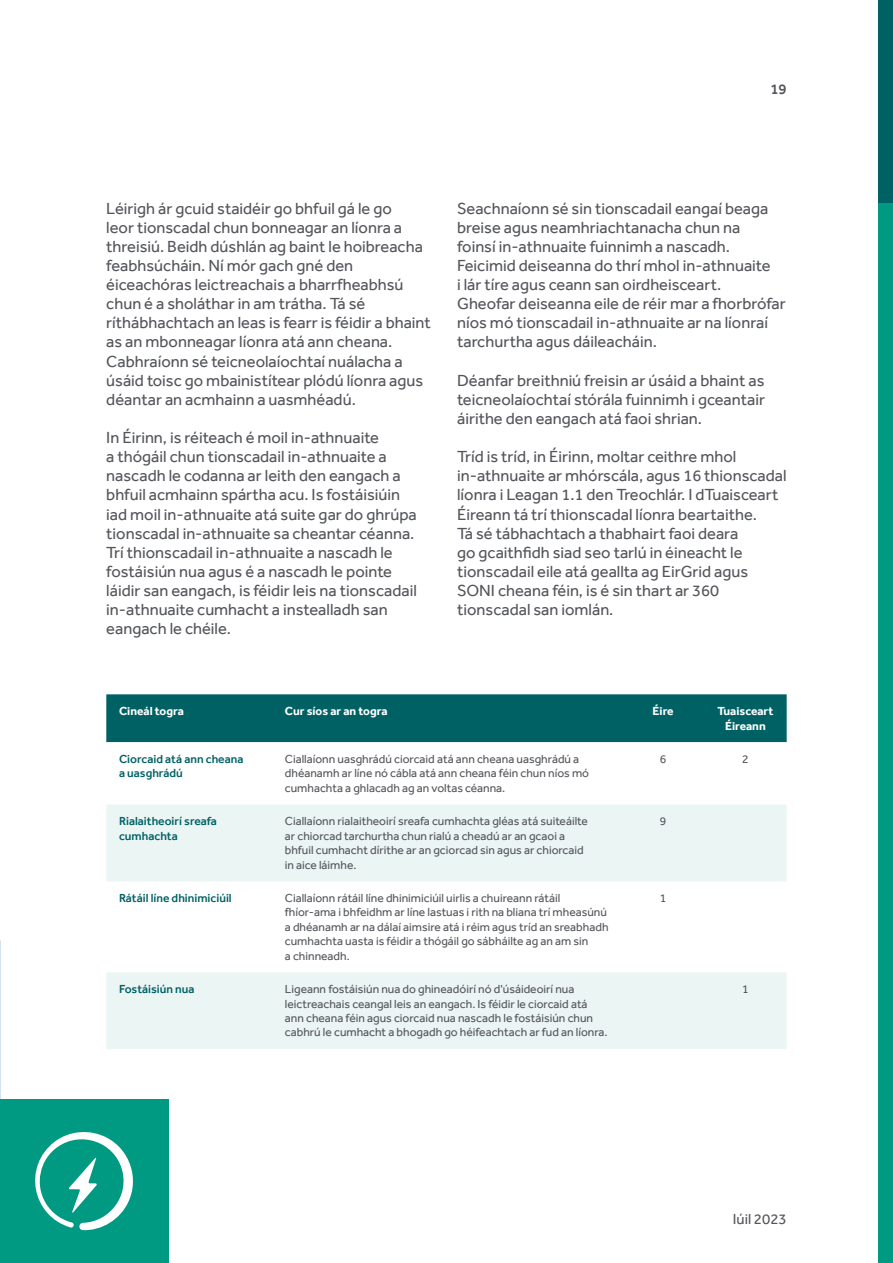
<style>
.page{position:relative;width:893px;height:1263px;background:#fff}
.page>*{position:absolute;margin:0;border:0;box-sizing:border-box;transform-origin:0 0}
.t1{font:16.5px/19px "Effra";color:#54565b}
.t2{font:15px "Effra";color:#54565b}
.t3{font:500 15px "Effra";color:#54565b}
.t4{font:12px/14.4px "Effra";color:#54565b}
.t5{font:500 12px/14.4px "Effra";color:#006165}
.t6{font:700 12px/14.4px "Effra";color:#fff;text-align:center}
</style>
<div class="page">
<div style="left:878px;top:203px;width:15px;height:1060px;background:#009982"></div>
<div style="left:878px;top:0;width:15px;height:202px;background:#006165"></div>
<div style="left:0;top:1100px;width:168px;height:163px;background:#009982"></div>
<svg style="left:35px;top:1132px;width:98px;height:99px"></svg>
<div style="left:106px;top:694px;width:681px;height:48px;background:#006165"></div>
<svg style="left:106px;top:742px;width:681px;height:1px"></svg>
<svg style="left:106px;top:805px;width:681px;height:244px;fill:#ebf5f4"></svg>
<p class="t3" style="left:770px;top:80px;width:18px">19</p>
<p class="t1" style="left:106px;top:198px;width:326px">Léirigh ár gcuid staidéir go bhfuil gá le go<br>leor tionscadal chun bonneagar an líonra a threisiú. Beidh dúshlán ag baint le hoibreacha feabhsúcháin. Ní mór gach gné den éiceachóras leictreachais a bharrfheabhsú chun é a sholáthar in am trátha. Tá sé ríthábhachtach an leas is fearr is féidir a bhaint as an mbonneagar líonra atá ann cheana.<br>Cabhraíonn sé teicneolaíochtaí nuálacha a úsáid toisc go mbainistítear plódú líonra agus déantar an acmhainn a uasmhéadú.</p>
<p class="t1" style="left:106px;top:428px;width:312px">In Éirinn, is réiteach é moil in-athnuaite<br>a thógáil chun tionscadail in-athnuaite a nascadh le codanna ar leith den eangach a bhfuil acmhainn spártha acu. Is fostáisiúin iad moil in-athnuaite atá suite gar do ghrúpa tionscadal in-athnuaite sa cheantar céanna.<br>Trí thionscadail in-athnuaite a nascadh le fostáisiún nua agus é a nascadh le pointe láidir san eangach, is féidir leis na tionscadail in‑athnuaite cumhacht a instealladh san eangach le chéile.</p>
<p class="t1" style="left:457px;top:198px;width:330px">Seachnaíonn sé sin tionscadail eangaí beaga breise agus neamhriachtanacha chun na<br>foinsí in-athnuaite fuinnimh a nascadh.<br>Feicimid deiseanna do thrí mhol in-athnuaite<br>i lár tíre agus ceann san oirdheisceart.<br>Gheofar deiseanna eile de réir mar a fhorbrófar níos mó tionscadail in-athnuaite ar na líonraí tarchurtha agus dáileacháin.</p>
<p class="t1" style="left:457px;top:370px;width:309px;text-align:justify">Déanfar breithniú freisin ar úsáid a bhaint as teicneolaíochtaí stórála fuinnimh i gceantair áirithe den eangach atá faoi shrian.</p>
<p class="t1" style="left:457px;top:447px;width:331px">Tríd is tríd, in Éirinn, moltar ceithre mhol in‑athnuaite ar mhórscála, agus 16 thionscadal líonra i Leagan 1.1 den Treochlár. I dTuaisceart Éireann tá trí thionscadal líonra beartaithe.<br>Tá sé tábhachtach a thabhairt faoi deara<br>go gcaithfidh siad seo tarlú in éineacht le tionscadail eile atá geallta ag EirGrid agus SONI cheana féin, is é sin thart ar 360 tionscadal san iomlán.</p>
<p class="t6" style="left:119px;top:704px;width:66px">Cineál togra</p>
<p class="t6" style="left:285px;top:704px;width:104px">Cur síos ar an togra</p>
<p class="t6" style="left:653px;top:704px;width:22px">Éire</p>
<p class="t6" style="left:717px;top:704px;width:58px">Tuaisceart<br>Éireann</p>
<p class="t5" style="left:119px;top:752px;width:126px">Ciorcaid atá ann cheana a uasghrádú</p>
<p class="t4" style="left:285px;top:752px;width:306px">Ciallaíonn uasghrádú ciorcaid atá ann cheana uasghrádú a dhéanamh ar líne nó cábla atá ann cheana féin chun níos mó cumhachta a ghlacadh ag an voltas céanna.</p>
<p class="t4" style="left:660px;top:752px;width:8px">6</p>
<p class="t4" style="left:742px;top:752px;width:8px">2</p>
<p class="t5" style="left:119px;top:814px;width:99px">Rialaitheoirí sreafa cumhachta</p>
<p class="t4" style="left:285px;top:814px;width:304px">Ciallaíonn rialaitheoirí sreafa cumhachta gléas atá suiteáilte ar chiorcad tarchurtha chun rialú a cheadú ar an gcaoi a bhfuil cumhacht dírithe ar an gciorcad sin agus ar chiorcaid in aice láimhe.</p>
<p class="t4" style="left:660px;top:814px;width:8px">9</p>
<p class="t5" style="left:119px;top:891px;width:114px">Rátáil líne dhinimiciúil</p>
<p class="t4" style="left:285px;top:891px;width:325px">Ciallaíonn rátáil líne dhinimiciúil uirlis a chuireann rátáil fhíor‑ama i bhfeidhm ar líne lastuas i rith na bliana trí mheasúnú a dhéanamh ar na dálaí aimsire atá i réim agus tríd an sreabhadh cumhachta uasta is féidir a thógáil go sábháilte ag an am sin<br>a chinneadh.</p>
<p class="t4" style="left:660px;top:891px;width:8px">1</p>
<p class="t5" style="left:119px;top:982px;width:77px">Fostáisiún nua</p>
<p class="t4" style="left:285px;top:982px;width:324px">Ligeann fostáisiún nua do ghineadóirí nó d'úsáideoirí nua leictreachais ceangal leis an eangach. Is féidir le ciorcaid atá ann cheana féin agus ciorcaid nua nascadh le fostáisiún chun cabhrú le cumhacht a bhogadh go héifeachtach ar fud an líonra.</p>
<p class="t4" style="left:742px;top:982px;width:8px">1</p>
<p class="t2" style="left:733px;top:1210px;width:55px">Iúil 2023</p>
</div>
